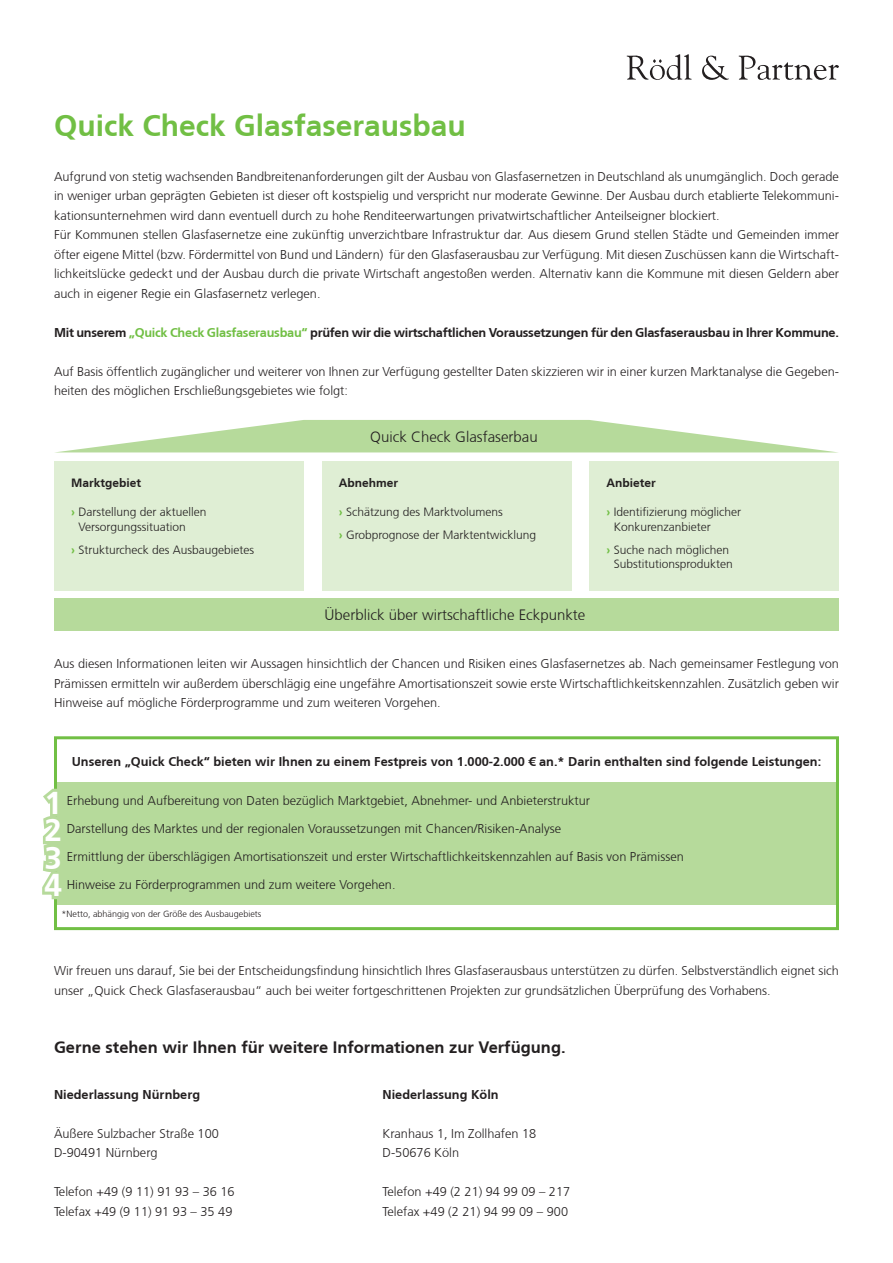
<style>
.page{position:relative;width:893px;height:1263px;background:#fff}
.page>*{position:absolute;margin:0;border:0;box-sizing:border-box;transform-origin:0 0}
.t1{font:700 31.5px/27.5px "Frutiger CE";color:#fff;text-align:justify}
.t2{font:700 30px "Frutiger CE";color:#71bf44}
.t3{font:700 16.5px "Frutiger CE";color:#231f20}
.t4{font:300 15px "Frutiger CE";color:#231f20}
.t5{font:300 12.75px/19.5px "Frutiger CE";color:#231f20}
.t6{font:700 12.75px "Frutiger CE";color:#231f20}
.t7{font:700 12.75px "Frutiger CE";letter-spacing:-.02em;color:#231f20}
.t8{font:300 12px/14.4px "Frutiger CE";color:#231f20}
.t9{font:700 12px "Frutiger CE";color:#231f20}
.t10{font:300 9px "Frutiger CE";color:#231f20}
.s1{color:#71bf44}
.s2{font-weight:700;color:#71bf44}
</style>
<div class="page">
<div style="left:54px;top:783px;width:785px;height:122px;background:#b6da9b"></div>
<svg style="left:627px;top:54px;width:65px;height:26px"></svg>
<svg style="left:702px;top:56px;width:27px;height:24px"></svg>
<svg style="left:739px;top:55px;width:100px;height:25px"></svg>
<div style="left:54px;top:736px;width:785px;height:194px;border:3px solid #71bf44"></div>
<svg style="left:42px;top:783px;width:16px;height:119px"></svg>
<div style="left:54px;top:461px;width:250px;height:130px;background:#dfeed4"></div>
<div style="left:322px;top:461px;width:249px;height:130px;background:#dfeed4"></div>
<div style="left:589px;top:461px;width:250px;height:130px;background:#dfeed4"></div>
<svg style="left:58px;top:420px;width:777px;height:32px"></svg>
<div style="left:54px;top:598px;width:785px;height:33px;background:#b6da9b"></div>
<h2 class="t2" style="left:54px;top:108px;width:413px">Quick Check Glasfaserausbau</h2>
<p class="t5" style="left:54px;top:166px;width:787px">Aufgrund von stetig wachsenden Bandbreitenanforderungen gilt der Ausbau von Glasfasernetzen in Deutschland als unumgänglich. Doch gerade in weniger urban geprägten Gebieten ist dieser oft kostspielig und verspricht nur moderate Gewinne. Der Ausbau durch etablierte Telekommuni&shy;kationsunternehmen wird dann eventuell durch zu hohe Renditeerwartungen privatwirtschaftlicher Anteilseigner blockiert.<br>Für Kommunen stellen Glasfasernetze eine zukünftig unverzichtbare Infrastruktur dar. Aus diesem Grund stellen Städte und Gemeinden immer öfter eigene Mittel (bzw. Fördermittel von Bund und Ländern) für den Glasfaserausbau zur Verfügung. Mit diesen Zuschüssen kann die Wirtschaft&shy;lichkeitslücke gedeckt und der Ausbau durch die private Wirtschaft angestoßen werden. Alternativ kann die Kommune mit diesen Geldern aber auch in eigener Regie ein Glasfasernetz verlegen.</p>
<p class="t7" style="left:54px;top:325px;width:786px">Mit unserem <span class="s1">„Quick Check Glasfaserausbau“</span> prüfen wir die wirtschaftlichen Voraussetzungen für den Glasfaserausbau in Ihrer Kommune.</p>
<p class="t5" style="left:54px;top:361px;width:787px">Auf Basis öffentlich zugänglicher und weiterer von Ihnen zur Verfügung gestellter Daten skizzieren wir in einer kurzen Marktanalyse die Gegeben&shy;heiten des möglichen Erschließungsgebietes wie folgt:</p>
<p class="t9" style="left:71px;top:476px;width:72px">Marktgebiet</p>
<p class="t8" style="left:78px;top:505px;width:130px;text-indent:-7px"><span class="s2">›</span> Darstellung der aktuellen<br>Versorgungssituation</p>
<p class="t8" style="left:71px;top:542px;width:185px"><span class="s2">›</span> Strukturcheck des Ausbaugebietes</p>
<p class="t4" style="left:370px;top:428px;width:169px">Quick Check Glasfaserbau</p>
<p class="t9" style="left:339px;top:476px;width:61px">Abnehmer</p>
<p class="t8" style="left:339px;top:500px;width:199px;line-height:23px"><span class="s2">›</span> Schätzung des Marktvolumens<br><span class="s2">›</span> Grobprognose der Marktentwicklung</p>
<p class="t4" style="left:325px;top:606px;width:262px">Überblick über wirtschaftliche Eckpunkte</p>
<p class="t9" style="left:606px;top:476px;width:51px">Anbieter</p>
<p class="t8" style="left:614px;top:505px;width:129px;text-indent:-7px"><span class="s2">›</span> Identifizierung möglicher<br>Konkurenzanbieter</p>
<p class="t8" style="left:614px;top:542px;width:121px;text-indent:-7px"><span class="s2">›</span> Suche nach möglichen<br>Substitutionsprodukten</p>
<p class="t5" style="left:54px;top:654px;width:786px;text-align:justify">Aus diesen Informationen leiten wir Aussagen hinsichtlich der Chancen und Risiken eines Glasfasernetzes ab. Nach gemeinsamer Festlegung von Prämissen ermitteln wir außerdem überschlägig eine ungefähre Amortisationszeit sowie erste Wirtschaftlichkeitskennzahlen. Zusätzlich geben wir Hinweise auf mögliche Förderprogramme und zum weiteren Vorgehen.</p>
<p class="t6" style="left:72px;top:754px;width:751px">Unseren „Quick Check“ bieten wir Ihnen zu einem Festpreis von 1.000-2.000 € an.* Darin enthalten sind folgende Leistungen:</p>
<p class="t5" style="left:67px;top:786px;width:618px;line-height:28px">Erhebung und Aufbereitung von Daten bezüglich Marktgebiet, Abnehmer- und Anbieterstruktur<br>Darstellung des Marktes und der regionalen Voraussetzungen mit Chancen/Risiken-Analyse<br>Ermittlung der überschlägigen Amortisationszeit und erster Wirtschaftlichkeitskennzahlen auf Basis von Prämissen Hinweise zu Förderprogrammen und zum weitere Vorgehen.</p>
<p class="t10" style="left:62px;top:908px;width:201px">*Netto, abhängig von der Größe des Ausbaugebiets</p>
<h1 class="t1" style="left:45px;top:789px;width:19px">1<br>2<br>3<br>4</h1>
<p class="t5" style="left:54px;top:961px;width:786px">Wir freuen uns darauf, Sie bei der Entscheidungsfindung hinsichtlich Ihres Glasfaserausbaus unterstützen zu dürfen. Selbstverständlich eignet sich unser „Quick Check Glasfaserausbau“ auch bei weiter fortgeschrittenen Projekten zur grundsätzlichen Überprüfung des Vorhabens.</p>
<p class="t3" style="left:54px;top:1038px;width:513px">Gerne stehen wir Ihnen für weitere Informationen zur Verfügung.</p>
<p class="t6" style="left:54px;top:1086px;width:148px">Niederlassung Nürnberg</p>
<p class="t5" style="left:54px;top:1123px;width:166px">Äußere Sulzbacher Straße 100<br>D-90491 Nürnberg</p>
<p class="t5" style="left:54px;top:1182px;width:182px">Telefon +49 (9 11) 91 93 – 36 16<br>Telefax +49 (9 11) 91 93 – 35 49</p>
<p class="t6" style="left:383px;top:1086px;width:118px">Niederlassung Köln</p>
<p class="t5" style="left:383px;top:1123px;width:155px">Kranhaus 1, Im Zollhafen 18<br>D-50676 Köln</p>
<p class="t5" style="left:383px;top:1182px;width:189px">Telefon +49 (2 21) 94 99 09 – 217<br>Telefax +49 (2 21) 94 99 09 – 900</p>
</div>
